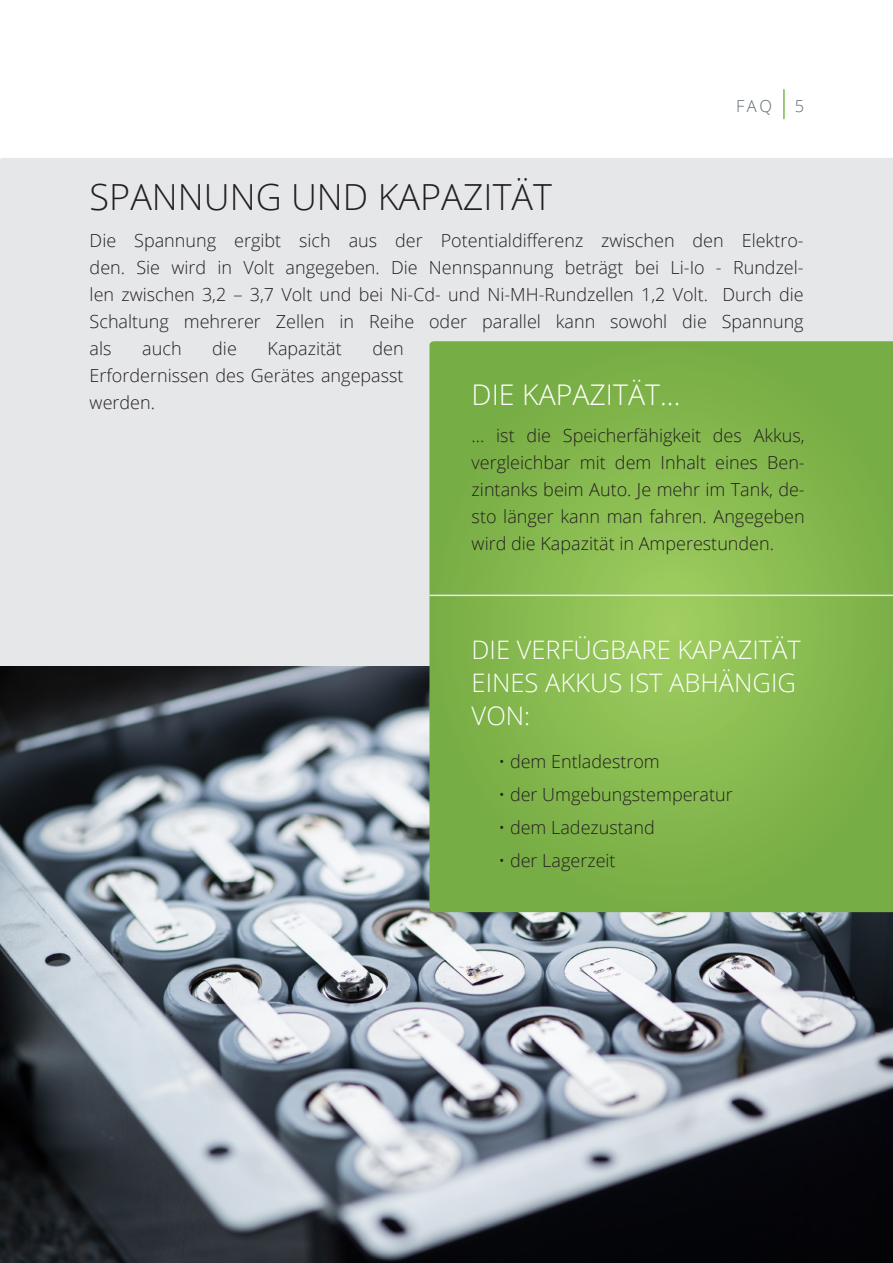
<style>
.page{position:relative;width:893px;height:1263px;background:#fff}
.page>*{position:absolute;margin:0;border:0;box-sizing:border-box;transform-origin:0 0}
.t1{font:300 36px "Open Sans";color:#231f20}
.t2{font:300 28.5px "Open Sans";color:#fff}
.t3{font:300 25.5px/33px "Open Sans";color:#fff}
.t4{font:300 18px/27px "Open Sans";color:#231f20;text-align:justify}
.t5{font:300 16.5px "Open Sans";color:#5f696f}
</style>
<div class="page">
<div style="left:0;top:158px;width:893px;height:509px;background:#e6e7e9"></div>
<img style="left:0;top:667px;width:893px;height:596px">
<svg style="left:429px;top:341px;width:464px;height:571px;background:#82b54c"></svg>
<hr style="left:429px;top:595px;width:464px;height:1px;background:#e6e7e9">
<hr style="left:783px;top:90px;width:2px;height:29px;background:#7db549">
<p class="t5" style="left:736px;top:97px;width:37px">FAQ</p>
<p class="t5" style="left:795px;top:97px;width:11px">5</p>
<h1 class="t1" style="left:90px;top:177px;width:464px">SPANNUNG UND KAPAZITÄT</h1>
<p class="t4" style="left:90px;top:228px;width:716px">Die Spannung ergibt sich aus der Potentialdifferenz zwischen den Elektro&shy;den. Sie wird in Volt angegeben. Die Nennspannung beträgt bei Li-Io - Rundzel&shy;len zwischen 3,2 – 3,7 Volt und bei Ni-Cd- und Ni-MH-Rundzellen 1,2 Volt. Durch die Schaltung mehrerer Zellen in Reihe oder parallel kann sowohl die Spannung als</p>
<p class="t4" style="left:90px;top:336px;width:315px;text-indent:283px">den Erfordernissen des Gerätes angepasst werden.</p>
<p class="t4" style="left:142px;top:336px;width:41px">auch</p>
<p class="t4" style="left:212px;top:336px;width:26px">die</p>
<p class="t4" style="left:268px;top:336px;width:76px">Kapazität</p>
<h2 class="t2" style="left:472px;top:379px;width:210px">DIE KAPAZITÄT...</h2>
<p class="t4" style="left:472px;top:422px;width:335px">... ist die Speicherfähigkeit des Akkus, vergleichbar mit dem Inhalt eines Ben&shy;zintanks beim Auto. Je mehr im Tank, de&shy;sto länger kann man fahren. Angegeben wird die Kapazität in Amperestunden.</p>
<h3 class="t3" style="left:472px;top:634px;width:331px">DIE VERFÜGBARE KAPAZITÄT<br>EINES AKKUS IST ABHÄNGIG<br>VON:</h3>
<p class="t4" style="left:499px;top:748px;width:163px">• dem Entladestrom</p>
<p class="t4" style="left:499px;top:781px;width:236px">• der Umgebungstemperatur</p>
<p class="t4" style="left:499px;top:814px;width:158px">• dem Ladezustand</p>
<p class="t4" style="left:499px;top:847px;width:119px">• der Lagerzeit</p>
</div>
